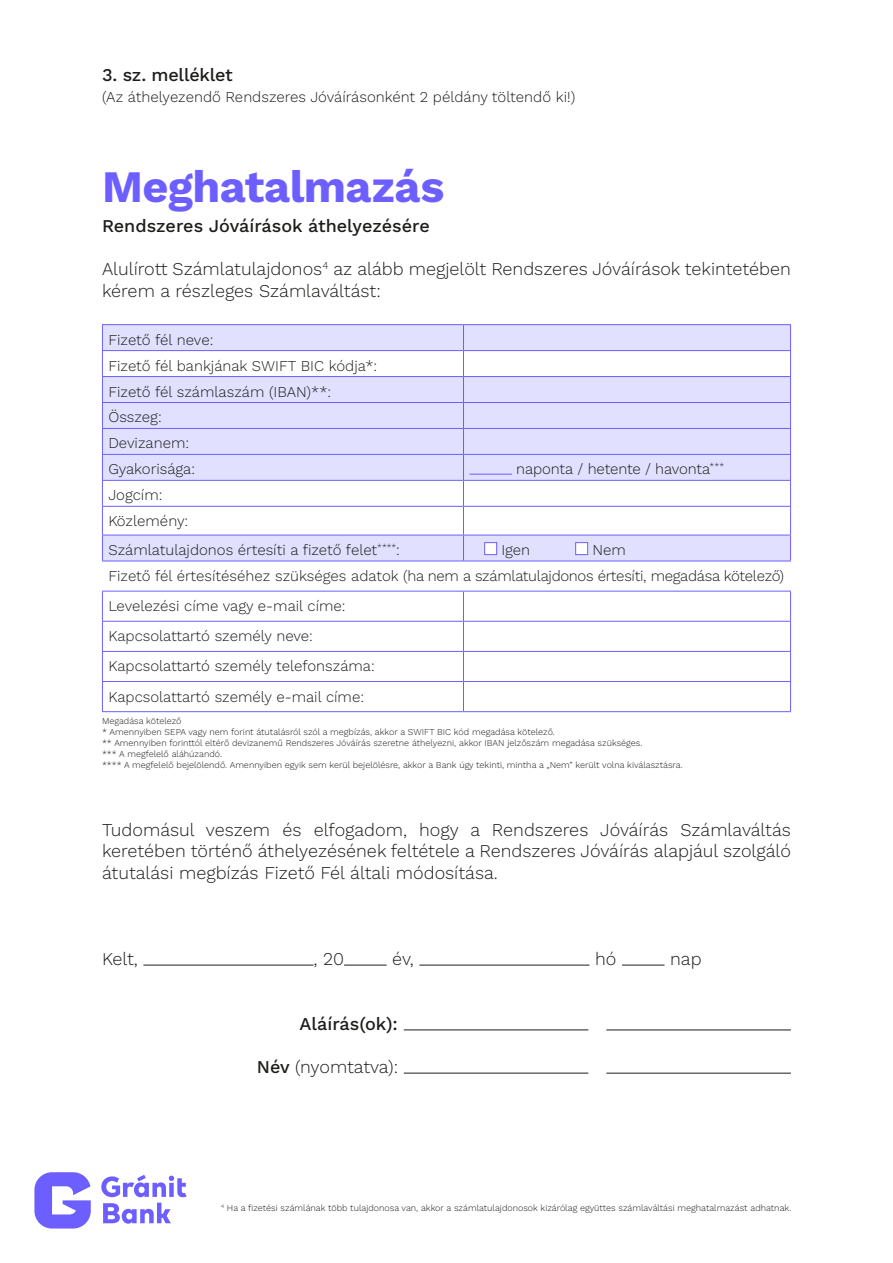
<style>
.page{position:relative;width:893px;height:1263px;background:#fff}
.page>*{position:absolute;margin:0;border:0;box-sizing:border-box;transform-origin:0 0}
.t1{font:700 45px "Work Sans";letter-spacing:-.01em;color:#6d5fff}
.t2{font:300 18px/21.6px "Work Sans";color:#1d1d1b}
.t3{font:500 18px "Work Sans";color:#1d1d1b}
.t4{font:300 15px/26px "Work Sans";color:#1d1d1b}
.t5{font:300 15px/26px "Work Sans";letter-spacing:-.02em;color:#1d1d1b}
.t6{font:300 9px/10.8px "Work Sans";color:#1d1d1b}
.s1{font-weight:500}
</style>
<div class="page">
<svg style="left:103px;top:325px;width:687px;height:236px;fill:#e1e0ff"></svg>
<hr style="left:102px;top:324px;width:361px;height:1px;background:#6d5fff">
<hr style="left:463px;top:324px;width:328px;height:1px;background:#6d5fff">
<hr style="left:102px;top:350px;width:361px;height:1px;background:#6d5fff">
<hr style="left:463px;top:350px;width:328px;height:1px;background:#6d5fff">
<hr style="left:102px;top:376px;width:361px;height:1px;background:#6d5fff">
<hr style="left:463px;top:376px;width:328px;height:1px;background:#6d5fff">
<hr style="left:102px;top:402px;width:361px;height:1px;background:#6d5fff">
<hr style="left:463px;top:402px;width:328px;height:1px;background:#6d5fff">
<hr style="left:102px;top:428px;width:361px;height:1px;background:#6d5fff">
<hr style="left:463px;top:428px;width:328px;height:1px;background:#6d5fff">
<hr style="left:102px;top:454px;width:361px;height:1px;background:#6d5fff">
<hr style="left:463px;top:454px;width:328px;height:1px;background:#6d5fff">
<hr style="left:102px;top:480px;width:361px;height:1px;background:#6d5fff">
<hr style="left:463px;top:480px;width:328px;height:1px;background:#6d5fff">
<hr style="left:102px;top:506px;width:361px;height:1px;background:#6d5fff">
<hr style="left:463px;top:506px;width:328px;height:1px;background:#6d5fff">
<hr style="left:102px;top:535px;width:361px;height:1px;background:#6d5fff">
<svg style="left:102px;top:325px;width:1px;height:236px"></svg>
<hr style="left:463px;top:535px;width:328px;height:1px;background:#6d5fff">
<svg style="left:463px;top:325px;width:1px;height:236px"></svg>
<svg style="left:790px;top:325px;width:1px;height:236px"></svg>
<hr style="left:102px;top:561px;width:361px;height:1px;background:#6d5fff">
<hr style="left:463px;top:561px;width:328px;height:1px;background:#6d5fff">
<hr style="left:102px;top:591px;width:361px;height:1px;background:#6d5fff">
<hr style="left:102px;top:591px;width:1px;height:30px;background:#6d5fff">
<hr style="left:463px;top:591px;width:328px;height:1px;background:#6d5fff">
<hr style="left:463px;top:591px;width:1px;height:30px;background:#6d5fff">
<hr style="left:790px;top:591px;width:1px;height:30px;background:#6d5fff">
<hr style="left:102px;top:621px;width:361px;height:1px;background:#6d5fff">
<hr style="left:463px;top:621px;width:328px;height:1px;background:#6d5fff">
<hr style="left:102px;top:651px;width:361px;height:1px;background:#6d5fff">
<hr style="left:463px;top:651px;width:328px;height:1px;background:#6d5fff">
<hr style="left:102px;top:681px;width:361px;height:1px;background:#6d5fff">
<svg style="left:102px;top:622px;width:1px;height:89px"></svg>
<hr style="left:463px;top:681px;width:328px;height:1px;background:#6d5fff">
<svg style="left:463px;top:622px;width:1px;height:89px"></svg>
<svg style="left:790px;top:622px;width:1px;height:89px"></svg>
<hr style="left:102px;top:711px;width:361px;height:1px;background:#6d5fff">
<hr style="left:463px;top:711px;width:328px;height:1px;background:#6d5fff">
<hr style="left:469px;top:474px;width:43px;height:1px;background:#6d5fff">
<div style="left:484px;top:542px;width:13px;height:13px;background:#fff;border:1px solid #6d5fff"></div>
<div style="left:575px;top:542px;width:13px;height:13px;background:#fff;border:1px solid #6d5fff"></div>
<hr style="left:143px;top:965px;width:170px;height:1px;background:#1d1d1b">
<hr style="left:344px;top:965px;width:43px;height:1px;background:#1d1d1b">
<hr style="left:419px;top:965px;width:170px;height:1px;background:#1d1d1b">
<hr style="left:622px;top:965px;width:42px;height:1px;background:#1d1d1b">
<hr style="left:404px;top:1030px;width:184px;height:1px;background:#1d1d1b">
<hr style="left:606px;top:1030px;width:185px;height:1px;background:#1d1d1b">
<hr style="left:404px;top:1073px;width:184px;height:1px;background:#1d1d1b">
<hr style="left:606px;top:1073px;width:185px;height:1px;background:#1d1d1b">
<svg style="left:34px;top:1172px;width:153px;height:56px"></svg>
<h2 class="t3" style="left:102px;top:61px;width:132px">3. sz. melléklet</h2>
<h3 class="t4" style="left:102px;top:83px;width:475px">(Az áthelyezendő Rendszeres Jóváírásonként 2 példány töltendő ki!)</h3>
<h1 class="t1" style="left:102px;top:152px;width:344px">Meghatalmazás</h1>
<h2 class="t3" style="left:102px;top:212px;width:329px">Rendszeres Jóváírások áthelyezésére</h2>
<h2 class="t2" style="left:102px;top:257px;width:690px">Alulírott Számlatulajdonos<sup>4</sup> az alább megjelölt Rendszeres Jóváírások tekintetében kérem a részleges Számlaváltást:</h2>
<h3 class="t4" style="left:108px;top:326px;width:270px">Fizető fél neve:<br>Fizető fél bankjának SWIFT BIC kódja*:<br>Fizető fél számlaszám (IBAN)**:<br>Összeg:<br>Devizanem:<br>Gyakorisága:</h3>
<h3 class="t4" style="left:516px;top:456px;width:209px">naponta / hetente / havonta<sup>***</sup></h3>
<h3 class="t4" style="left:108px;top:482px;width:81px">Jogcím:<br>Közlemény:</h3>
<h3 class="t4" style="left:108px;top:536px;width:293px">Számlatulajdonos értesíti a fizető felet<sup>****</sup>:</h3>
<h3 class="t4" style="left:501px;top:536px;width:30px">Igen</h3>
<h3 class="t5" style="left:108px;top:536px;width:677px;text-indent:484px">Nem<br>Fizető fél értesítéséhez szükséges adatok (ha nem a számlatulajdonos értesíti, megadása kötelező)</h3>
<h3 class="t4" style="left:108px;top:590px;width:268px;line-height:30.2px">Levelezési címe vagy e-mail címe:<br>Kapcsolattartó személy neve:<br>Kapcsolattartó személy telefonszáma:<br>Kapcsolattartó személy e-mail címe:</h3>
<p class="t6" style="left:102px;top:716px;width:582px">Megadása kötelező<br>* Amennyiben SEPA vagy nem forint átutalásról szól a megbízás, akkor a SWIFT BIC kód megadása kötelező.<br>** Amennyiben forinttól eltérő devizanemű Rendszeres Jóváírás szeretne áthelyezni, akkor IBAN jelzőszám megadása szükséges.<br>*** A megfelelő aláhúzandó.<br>**** A megfelelő bejelölendő. Amennyiben egyik sem kerül bejelölésre, akkor a Bank úgy tekinti, mintha a „Nem” került volna kiválasztásra.</p>
<h2 class="t2" style="left:102px;top:818px;width:690px;text-align:justify">Tudomásul veszem és elfogadom, hogy a Rendszeres Jóváírás Számlaváltás keretében történő áthelyezésének feltétele a Rendszeres Jóváírás alapjául szolgáló átutalási megbízás Fizető Fél általi módosítása.</h2>
<h2 class="t2" style="left:102px;top:947px;width:37px">Kelt,</h2>
<h2 class="t2" style="left:313px;top:947px;width:32px">, 20</h2>
<h2 class="t2" style="left:392px;top:947px;width:23px">év,</h2>
<h2 class="t2" style="left:595px;top:947px;width:23px">hó</h2>
<h2 class="t2" style="left:670px;top:947px;width:33px">nap</h2>
<h2 class="t3" style="left:300px;top:1010px;width:100px">Aláírás(ok):</h2>
<h2 class="t2" style="left:257px;top:1055px;width:143px"><span class="s1">Név</span> (nyomtatva):</h2>
<p class="t6" style="left:221px;top:1202px;width:572px"><sup>4</sup> Ha a fizetési számlának több tulajdonosa van, akkor a számlatulajdonosok kizárólag együttes számlaváltási meghatalmazást adhatnak.</p>
</div>
